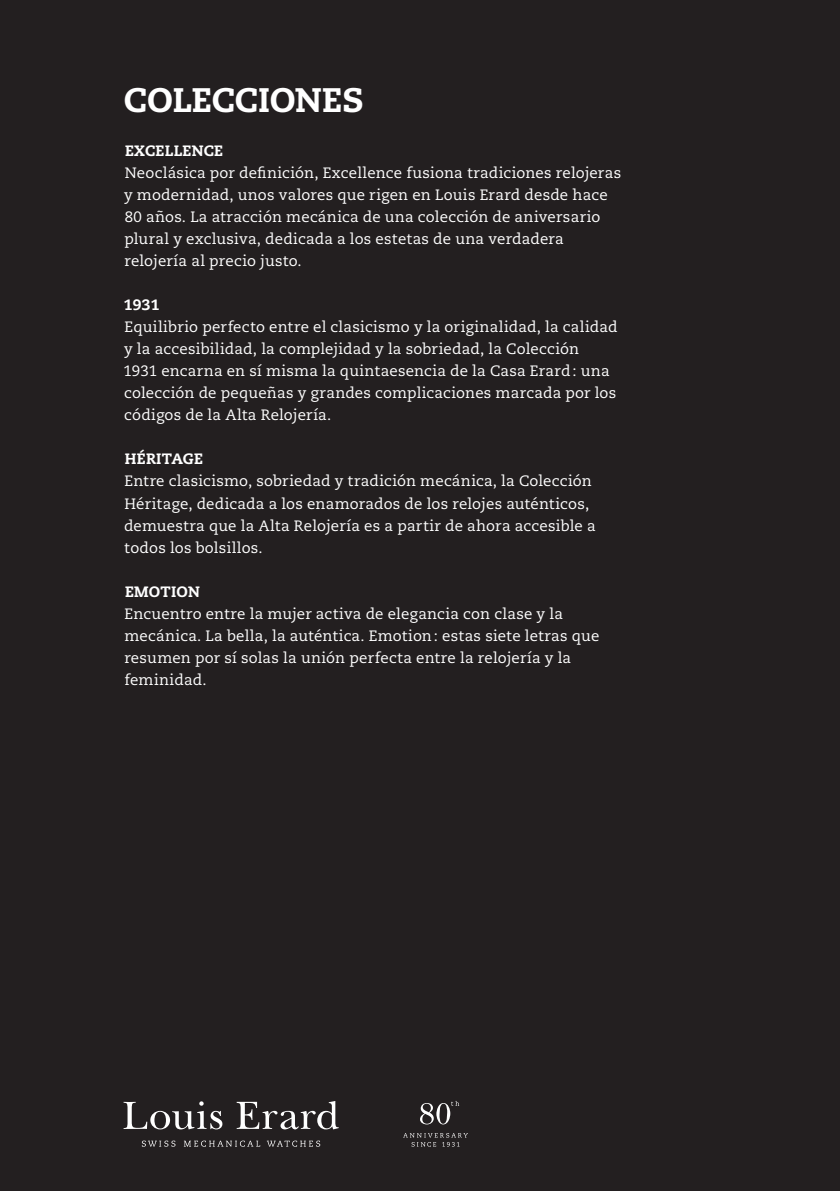
<style>
.page{position:relative;width:840px;height:1191px;background:#fff}
.page>*{position:absolute;margin:0;border:0;box-sizing:border-box;transform-origin:0 0}
.t1{font:800 34px "Caecilia LT Std";letter-spacing:-.005em;color:#fff}
.t2{font:15px/22px "Caecilia LT Std";letter-spacing:.015em;color:#fff}
.t3{font:800 15px "Caecilia LT Std";letter-spacing:.015em;color:#fff}
</style>
<div class="page">
<div style="left:0;top:0;width:839px;height:1191px;background:#231f20"></div>
<svg style="left:420px;top:1101px;width:39px;height:23px"></svg>
<svg style="left:403px;top:1133px;width:64px;height:13px"></svg>
<svg style="left:123px;top:1101px;width:215px;height:28px"></svg>
<svg style="left:142px;top:1140px;width:178px;height:6px"></svg>
<h1 class="t1" style="left:124px;top:79px;width:241px">COLECCIONES</h1>
<p class="t3" style="left:125px;top:142px;width:100px">EXCELLENCE</p>
<p class="t2" style="left:124px;top:162px;width:498px">Neoclásica por definición, Excellence fusiona tradiciones relojeras y modernidad, unos valores que rigen en Louis Erard desde hace 80 años. La atracción mecánica de una colección de aniversario plural y exclusiva, dedicada a los estetas de una verdadera relojería al precio justo.</p>
<p class="t3" style="left:124px;top:296px;width:37px">1931</p>
<p class="t2" style="left:123px;top:316px;width:495px">Equilibrio perfecto entre el clasicismo y la originalidad, la calidad y la accesibilidad, la complejidad y la sobriedad, la Colección<br>1931 encarna en sí misma la quintaesencia de la Casa Erard: una colección de pequeñas y grandes complicaciones marcada por los códigos de la Alta Relojería.</p>
<p class="t3" style="left:125px;top:450px;width:79px">HÉRITAGE</p>
<p class="t2" style="left:124px;top:470px;width:473px">Entre clasicismo, sobriedad y tradición mecánica, la Colección Héritage, dedicada a los enamorados de los relojes auténticos, demuestra que la Alta Relojería es a partir de ahora accesible a todos los bolsillos.</p>
<p class="t3" style="left:125px;top:582px;width:76px">EMOTION</p>
<p class="t2" style="left:124px;top:602px;width:476px">Encuentro entre la mujer activa de elegancia con clase y la mecánica. La bella, la auténtica. Emotion: estas siete letras que resumen por sí solas la unión perfecta entre la relojería y la feminidad.</p>
</div>
